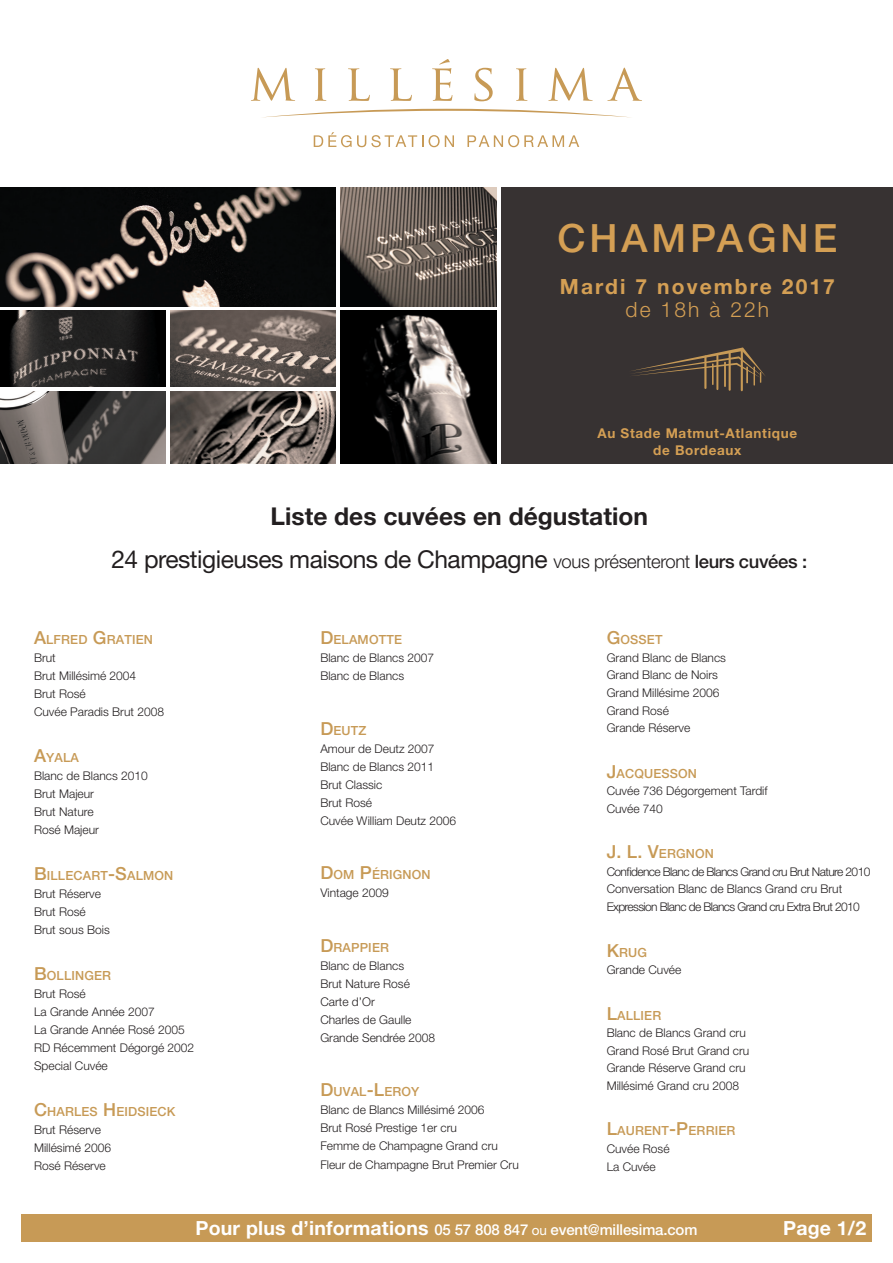
<style>
.page{position:relative;width:893px;height:1263px;background:#fff}
.page>*{position:absolute;margin:0;border:0;box-sizing:border-box;transform-origin:0 0}
.t1{font:500 39px "Helvetica Neue LT Std";letter-spacing:.1em;color:#d49f54}
.t2{font:24.6px/42.8px "Helvetica Neue LT Std";letter-spacing:-.02em;color:#231f20;text-align:center}
.t3{font:700 21px "Helvetica Neue LT Std";letter-spacing:.1em;color:#d49f54}
.t4{font:300 21px "Helvetica Neue LT Std";letter-spacing:.1em;color:#d49f54}
.t5{font:700 19.5px "Helvetica Neue LT Std";color:#fff}
.t6{font:500 15px "Helvetica Neue LT Std";letter-spacing:-.01em;color:#fff}
.t7{font:700 13.5px/16.5px "Helvetica Neue LT Std";letter-spacing:.05em;color:#d49f54;text-align:center}
.t8{font:500 12.6px "Helvetica Neue LT Std";letter-spacing:.015em;color:#c79a56}
.t9{font:300 12px/18px "Helvetica Neue LT Std";color:#231f20}
.t10{font:300 12px/17.5px "Helvetica Neue LT Std";letter-spacing:-.05em;color:#231f20}
.s1{font-weight:700}
.s2{font-weight:300;font-size:18.45px}
.s3{font-weight:500;font-size:18.45px}
.s4{font-size:18px}
.s5{font-weight:700;font-size:19.5px}
.s6{font-weight:400;font-size:13.5px}
</style>
<div class="page">
<div style="left:502px;top:187px;width:391px;height:276px;background:#373232"></div>
<svg style="left:251px;top:68px;width:44px;height:33px"></svg>
<svg style="left:315px;top:68px;width:11px;height:33px"></svg>
<svg style="left:348px;top:68px;width:22px;height:33px"></svg>
<svg style="left:390px;top:68px;width:22px;height:33px"></svg>
<svg style="left:432px;top:59px;width:20px;height:42px"></svg>
<svg style="left:474px;top:68px;width:19px;height:33px"></svg>
<svg style="left:516px;top:68px;width:11px;height:33px"></svg>
<svg style="left:548px;top:68px;width:45px;height:33px"></svg>
<svg style="left:607px;top:68px;width:35px;height:33px"></svg>
<svg style="left:266px;top:109px;width:361px;height:8px"></svg>
<svg style="left:314px;top:132px;width:109px;height:15px"></svg>
<svg style="left:429px;top:135px;width:25px;height:12px"></svg>
<svg style="left:467px;top:135px;width:112px;height:12px"></svg>
<hr style="left:704px;top:355px;width:2px;height:34px;background:#c79a56">
<hr style="left:716px;top:355px;width:2px;height:35px;background:#c79a56">
<hr style="left:729px;top:352px;width:2px;height:39px;background:#c79a56">
<hr style="left:741px;top:350px;width:2px;height:41px;background:#c79a56">
<svg style="left:631px;top:347px;width:134px;height:39px"></svg>
<hr style="left:724px;top:362px;width:2px;height:25px;background:#c79a56">
<img style="left:0;top:391px;width:166px;height:72px">
<img style="left:0;top:310px;width:166px;height:77px">
<img style="left:170px;top:391px;width:166px;height:72px">
<img style="left:170px;top:310px;width:166px;height:77px">
<img style="left:340px;top:310px;width:157px;height:153px">
<img style="left:0;top:187px;width:336px;height:119px">
<img style="left:340px;top:187px;width:157px;height:119px">
<div style="left:21px;top:1214px;width:851px;height:28px;background:#c79a56"></div>
<h1 class="t1" style="left:557px;top:214px;width:281px">CHAMPAGNE</h1>
<h3 class="t3" style="left:560px;top:274px;width:276px">Mardi 7 novembre 2017</h3>
<h3 class="t4" style="left:625px;top:297px;width:145px">de 18h à 22h</h3>
<p class="t7" style="left:598px;top:425px;width:201px">Au Stade Matmut-Atlantique de Bordeaux</p>
<h2 class="t2" style="left:111px;top:495px;width:697px"><span class="s1">Liste des cuvées en dégustation<br></span>24 prestigieuses maisons de Champagne <span class="s2">vous présenteront</span> <span class="s3">leurs cuvées :</span></h2>
<p class="t8" style="left:34px;top:632px;width:120px"><span class="s4">A</span>LFRED <span class="s4">G</span>RATIEN</p>
<p class="t9" style="left:34px;top:649px;width:132px">Brut<br>Brut Millésimé 2004<br>Brut Rosé<br>Cuvée Paradis Brut 2008</p>
<p class="t8" style="left:34px;top:750px;width:47px"><span class="s4">A</span>YALA</p>
<p class="t9" style="left:34px;top:767px;width:115px">Blanc de Blancs 2010<br>Brut Majeur<br>Brut Nature<br>Rosé Majeur</p>
<p class="t8" style="left:34px;top:868px;width:141px"><span class="s4">B</span>ILLECART<span class="s4">-S</span>ALMON</p>
<p class="t9" style="left:34px;top:885px;width:77px">Brut Réserve<br>Brut Rosé<br>Brut sous Bois</p>
<p class="t8" style="left:34px;top:968px;width:79px"><span class="s4">B</span>OLLINGER</p>
<p class="t9" style="left:34px;top:985px;width:162px">Brut Rosé<br>La Grande Année 2007<br>La Grande Année Rosé 2005<br>RD Récemment Dégorgé 2002<br>Special Cuvée</p>
<p class="t8" style="left:34px;top:1104px;width:143px"><span class="s4">C</span>HARLES <span class="s4">H</span> EIDSIECK</p>
<p class="t9" style="left:34px;top:1121px;width:79px">Brut Réserve<br>Millésimé 2006<br>Rosé Réserve</p>
<p class="t8" style="left:320px;top:632px;width:83px"><span class="s4">D</span> ELAMOTTE</p>
<p class="t9" style="left:320px;top:649px;width:115px">Blanc de Blancs 2007<br>Blanc de Blancs</p>
<p class="t8" style="left:320px;top:723px;width:48px"><span class="s4">D</span> EUTZ</p>
<p class="t9" style="left:320px;top:739px;width:137px">Amour de Deutz 2007<br>Blanc de Blancs 2011<br>Brut Classic<br>Brut Rosé<br>Cuvée William Deutz 2006</p>
<p class="t8" style="left:320px;top:867px;width:112px"><span class="s4">D</span>OM <span class="s4">P</span>ÉRIGNON</p>
<p class="t9" style="left:320px;top:884px;width:70px">Vintage 2009</p>
<p class="t8" style="left:320px;top:940px;width:32px"><span class="s4">D</span>RAPP</p>
<p class="t8" style="left:368px;top:940px;width:22px">IER</p>
<p class="t9" style="left:320px;top:956px;width:116px">Blanc de Blancs<br>Brut Nature Rosé<br>Carte d’Or<br>Charles de Gaulle<br>Grande Sendrée 2008</p>
<p class="t8" style="left:320px;top:1084px;width:101px"><span class="s4">D</span> UVAL<span class="s4">-L</span>EROY</p>
<p class="t9" style="left:320px;top:1101px;width:200px">Blanc de Blancs Millésimé 2006<br>Brut Rosé Prestige 1er cru<br>Femme de Champagne Grand cru<br>Fleur de Champagne Brut Premier Cru</p>
<p class="t8" style="left:607px;top:632px;width:57px"><span class="s4">G</span>OSSET</p>
<p class="t9" style="left:607px;top:649px;width:121px;line-height:17.5px">Grand Blanc de Blancs<br>Grand Blanc de Noirs<br>Grand Millésime 2006<br>Grand Rosé<br>Grande Réserve</p>
<p class="t8" style="left:607px;top:766px;width:92px"><span class="s4">J</span>ACQUESSON</p>
<p class="t9" style="left:607px;top:782px;width:162px;line-height:17.5px">Cuvée 736 Dégorgement Tardif<br>Cuvée 740</p>
<p class="t8" style="left:607px;top:846px;width:109px"><span class="s4">J. L. V</span>ERGNON</p>
<p class="t10" style="left:607px;top:863px;width:265px">Confidence Blanc de Blancs Grand cru Brut Nature 2010<br>Conversation Blanc de Blancs Grand cru Brut<br>Expression Blanc de Blancs Grand cru Extra Brut 2010</p>
<p class="t8" style="left:607px;top:944px;width:41px"><span class="s4">K</span>RUG</p>
<p class="t9" style="left:607px;top:960px;width:76px">Grande Cuvée</p>
<p class="t8" style="left:607px;top:1008px;width:56px"><span class="s4">L</span>ALLIER</p>
<p class="t9" style="left:607px;top:1024px;width:144px;line-height:17.5px">Blanc de Blancs Grand cru<br>Grand Rosé Brut Grand cru<br>Grande Réserve Grand cru<br>Millésimé Grand cru 2008</p>
<p class="t8" style="left:607px;top:1123px;width:130px"><span class="s4">L</span>AURENT<span class="s4">-P</span>ERRIER</p>
<p class="t9" style="left:607px;top:1140px;width:64px;line-height:17.5px">Cuvée Rosé<br>La Cuvée</p>
<p class="t6" style="left:196px;top:1220px;width:503px"><span class="s5">Pour plus d’informations</span> 05 57 808 847 <span class="s6">ou</span> event@millesima.com</p>
<h3 class="t5" style="left:783px;top:1216px;width:85px">Page 1/2</h3>
</div>
